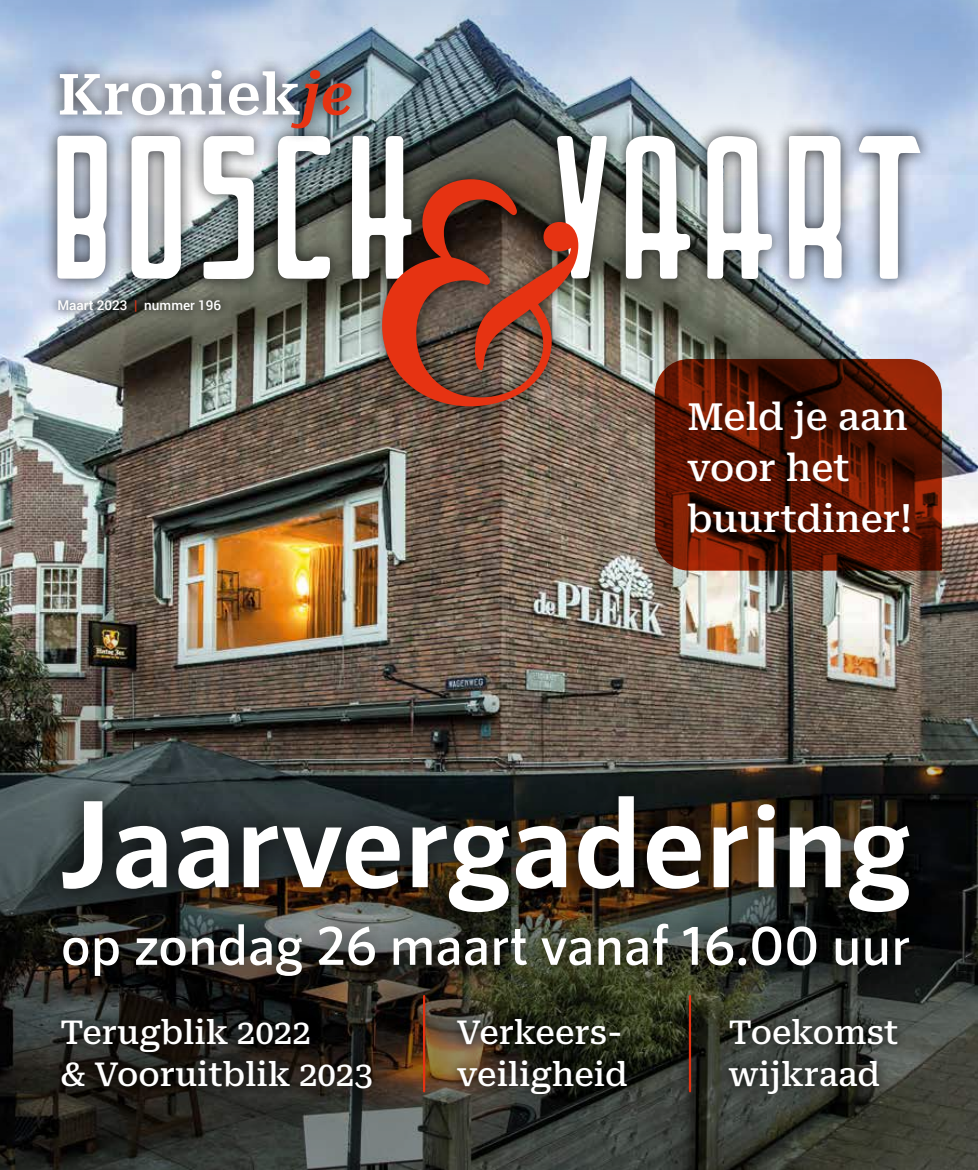
<style>
.page{position:relative;width:978px;height:1170px;background:#fff}
.page>*{position:absolute;margin:0;border:0;box-sizing:border-box;transform-origin:0 0}
.t1{font:700 124.5px "RNS Sanz";color:#fff}
.t2{font:600 57px "Roboto Serif";color:#fff}
.t3{font:600 55.5px "RNS Sanz";color:#fff}
.t4{font:500 37.5px/51px "Roboto Serif";color:#fff}
.t5{font:500 33px/42px "Roboto Serif";color:#fff}
.t6{font:500 13.5px "Roboto";color:#fff}
.s1{font-style:italic;color:#e63312}
.s2{color:#e63212}
</style>
<div class="page">
<img style="left:0;top:175px;width:978px;height:448px">
<svg style="left:0;top:0;width:978px;height:175px;background:#a7bbd4"></svg>
<div style="left:42px;top:120px;width:892px;height:302px;background:#000;opacity:.8"></div>
<svg style="left:57px;top:143px;width:50px;height:136px"></svg>
<svg style="left:132px;top:143px;width:49px;height:137px"></svg>
<svg style="left:203px;top:143px;width:51px;height:136px"></svg>
<svg style="left:278px;top:143px;width:53px;height:136px"></svg>
<svg style="left:626px;top:135px;width:64px;height:144px"></svg>
<svg style="left:707px;top:136px;width:65px;height:143px"></svg>
<svg style="left:789px;top:136px;width:53px;height:143px"></svg>
<svg style="left:858px;top:136px;width:63px;height:143px"></svg>
<img style="left:352px;top:136px;width:255px;height:270px">
<div style="left:45px;top:55px;width:321px;height:88px;background:#000;opacity:.8"></div>
<img style="left:0;top:623px;width:978px;height:546px">
<div style="left:51px;top:1007px;width:331px;height:91px;background:#000;opacity:.75"></div>
<div style="left:719px;top:1008px;width:189px;height:96px;background:#000;opacity:.75"></div>
<div style="left:447px;top:1008px;width:189px;height:96px;background:#000;opacity:.75"></div>
<hr style="left:423px;top:995px;width:2px;height:96px;background:#e63212">
<hr style="left:689px;top:995px;width:2px;height:96px;background:#e63212">
<svg style="left:655px;top:359px;width:287px;height:211px;background:#591605"></svg>
<div style="left:37px;top:771px;width:897px;height:167px;background:#000;opacity:.9"></div>
<div style="left:38px;top:899px;width:895px;height:102px;background:#000;opacity:.9"></div>
<h2 class="t2" style="left:57px;top:49px;width:297px">Kroniek<span class="s1">je</span></h2>
<p class="t6" style="left:57px;top:295px;width:165px">Maart 2023 <span class="s2">|</span> nummer 196</p>
<p class="t4" style="left:687px;top:389px;width:227px">Meld je aan voor het buurtdiner!</p>
<h1 class="t1" style="left:60px;top:771px;width:853px">Jaarvergadering</h1>
<h3 class="t3" style="left:61px;top:913px;width:851px">op zondag 26 maart vanaf 16.00 uur</h3>
<p class="t5" style="left:60px;top:1008px;width:314px">Terugblik 2022<br>&amp; Vooruitblik 2023</p>
<p class="t5" style="left:729px;top:1009px;width:172px">Toekomst wijkraad</p>
<p class="t5" style="left:457px;top:1009px;width:172px">Verkeers&shy;veiligheid</p>
</div>
